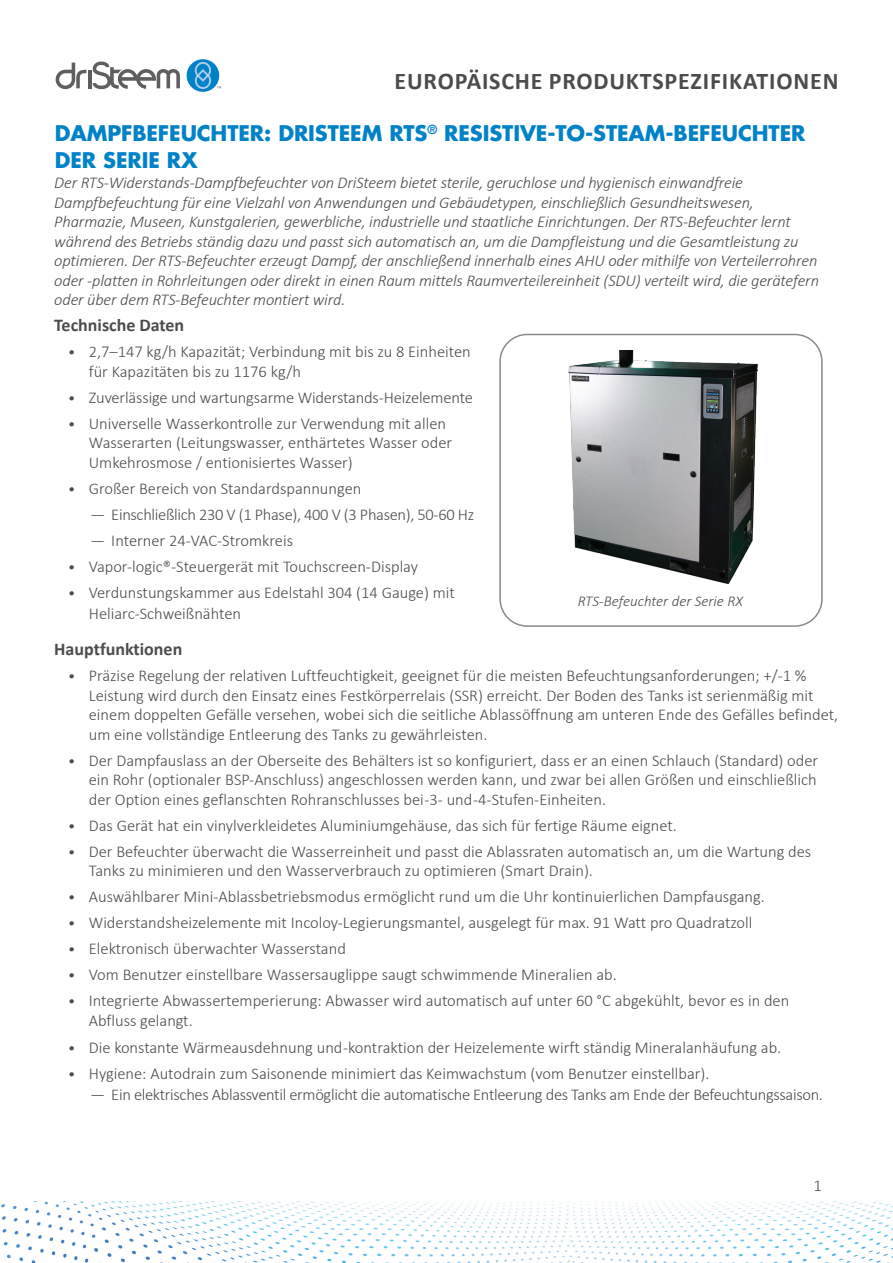
<style>
.page{position:relative;width:893px;height:1263px;background:#fff}
.page>*{position:absolute;margin:0;border:0;box-sizing:border-box;transform-origin:0 0}
.t1{font:700 24px "Calibri";letter-spacing:.035em;color:#4b4c4d}
.t2{font:700 21px/27px "Futura Std";letter-spacing:-.005em;color:#0082c8}
.t3{font:700 18px "Calibri";color:#4b4c4d}
.t4{font:300 16.5px/19.5px "Calibri";color:#4b4c4d}
.Intro_paragraph{font:italic 300 16.5px/19.5px "Calibri";letter-spacing:-.01em;color:#4b4c4d}
.t5{font:300 16.5px "Calibri";letter-spacing:-.02em;color:#4b4c4d}
.Caption_paragraph{font:italic 300 15px "Calibri";color:#4b4c4d}
.s1{font-style:italic;font-size:15px}
.s2{font-style:italic}
</style>
<div class="page">
<div style="left:187px;top:59px;width:32px;height:33px;background:#0082c8;border-radius:50%"></div>
<hr style="left:88px;top:70px;width:3px;height:18px;background:#5f5f62">
<svg style="left:56px;top:63px;width:30px;height:26px"></svg>
<svg style="left:92px;top:62px;width:88px;height:27px"></svg>
<svg style="left:194px;top:62px;width:27px;height:27px"></svg>
<img style="left:1px;top:1201px;width:892px;height:62px">
<div style="left:499px;top:334px;width:324px;height:293px;border:2px solid #87898c;border-radius:27px"></div>
<img style="left:568px;top:350px;width:190px;height:234px">
<p class="t1" style="left:395px;top:64px;width:445px">EUROPÄISCHE PRODUKTSPEZIFIKATIONEN</p>
<p class="t2" style="left:55px;top:120px;width:752px">DAMPFBEFEUCHTER: DRISTEEM RTS<sup>®</sup> RESISTIVE-TO-STEAM-BEFEUCHTER<br>DER SERIE RX</p>
<p class="Intro_paragraph" style="left:54px;top:173px;width:766px">Der RTS-Widerstands-Dampfbefeuchter von DriSteem bietet sterile, geruchlose und hygienisch einwandfreie Dampfbefeuchtung für eine Vielzahl von Anwendungen und Gebäudetypen, einschließlich Gesundheitswesen, Pharmazie, Museen, Kunstgalerien, gewerbliche, industrielle und staatliche Einrichtungen. Der RTS-Befeuchter lernt während des Betriebs ständig dazu und passt sich automatisch an, um die Dampfleistung und die Gesamtleistung zu optimieren. Der RTS-Befeuchter erzeugt Dampf, der anschließend innerhalb eines AHU oder mithilfe von Verteilerrohren oder -platten in Rohrleitungen oder direkt in einen Raum mittels Raumverteilereinheit (SDU) verteilt wird, die gerätefern oder über dem RTS-Befeuchter montiert wird.</p>
<p class="t3" style="left:54px;top:312px;width:131px">Technische Daten</p>
<p class="t4" style="left:89px;top:342px;width:384px;text-indent:-21px"><span class="s1">•</span> 2,7–147 kg/h Kapazität; Verbindung mit bis zu 8 Einheiten für Kapazitäten bis zu 1176 kg/h</p>
<p class="t4" style="left:68px;top:388px;width:407px"><span class="s1">•</span> Zuverlässige und wartungsarme Widerstands-Heizelemente</p>
<p class="t4" style="left:89px;top:414px;width:365px;text-indent:-21px"><span class="s1">•</span> Universelle Wasserkontrolle zur Verwendung mit allen<br>Wasserarten (Leitungswasser, enthärtetes Wasser oder<br>Umkehrosmose / entionisiertes Wasser)</p>
<p class="t4" style="left:68px;top:478px;width:295px"><span class="s1">•</span> Großer Bereich von Standardspannungen</p>
<p class="t5" style="left:90px;top:504px;width:385px"><span class="s2">—</span> Einschließlich 230 V (1 Phase), 400 V (3 Phasen), 50-60 Hz</p>
<p class="t4" style="left:90px;top:530px;width:204px"><span class="s2">—</span> Interner 24-VAC-Stromkreis</p>
<p class="t4" style="left:68px;top:556px;width:352px"><span class="s1">•</span> Vapor-logic®-Steuergerät mit Touchscreen-Display</p>
<p class="t4" style="left:89px;top:582px;width:368px;line-height:21px;text-indent:-21px"><span class="s1">•</span> Verdunstungskammer aus Edelstahl 304 (14 Gauge) mit<br>Heliarc-Schweißnähten</p>
<p class="Caption_paragraph" style="left:578px;top:592px;width:167px">RTS-Befeuchter der Serie RX</p>
<p class="t3" style="left:54px;top:636px;width:130px">Hauptfunktionen</p>
<p class="t4" style="left:89px;top:666px;width:751px;text-indent:-21px"><span class="s1">•</span> Präzise Regelung der relativen Luftfeuchtigkeit, geeignet für die meisten Befeuchtungsanforderungen; +/-1 % Leistung wird durch den Einsatz eines Festkörperrelais (SSR) erreicht. Der Boden des Tanks ist serienmäßig mit einem doppelten Gefälle versehen, wobei sich die seitliche Ablassöffnung am unteren Ende des Gefälles befindet, um eine vollständige Entleerung des Tanks zu gewährleisten.</p>
<p class="t4" style="left:89px;top:750px;width:731px;text-align:justify;text-indent:-21px"><span class="s1">•</span> Der Dampfauslass an der Oberseite des Behälters ist so konfiguriert, dass er an einen Schlauch (Standard) oder ein Rohr (optionaler BSP-Anschluss) angeschlossen werden kann, und zwar bei allen Größen und einschließlich der Option eines geflanschten Rohranschlusses bei -3- und -4-Stufen-Einheiten.</p>
<p class="t4" style="left:68px;top:815px;width:611px"><span class="s1">•</span> Das Gerät hat ein vinylverkleidetes Aluminiumgehäuse, das sich für fertige Räume eignet.</p>
<p class="t4" style="left:89px;top:841px;width:724px;text-indent:-21px"><span class="s1">•</span> Der Befeuchter überwacht die Wasserreinheit und passt die Ablassraten automatisch an, um die Wartung des<br>Tanks zu minimieren und den Wasserverbrauch zu optimieren (Smart Drain).</p>
<p class="t4" style="left:68px;top:887px;width:699px"><span class="s1">•</span> Auswählbarer Mini-Ablassbetriebsmodus ermöglicht rund um die Uhr kontinuierlichen Dampfausgang.</p>
<p class="t4" style="left:68px;top:913px;width:686px"><span class="s1">•</span> Widerstandsheizelemente mit Incoloy-Legierungsmantel, ausgelegt für max. 91 Watt pro Quadratzoll</p>
<p class="t4" style="left:68px;top:939px;width:280px"><span class="s1">•</span> Elektronisch überwachter Wasserstand</p>
<p class="t4" style="left:68px;top:965px;width:551px"><span class="s1">•</span> Vom Benutzer einstellbare Wassersauglippe saugt schwimmende Mineralien ab.</p>
<p class="t4" style="left:89px;top:991px;width:702px;text-indent:-21px"><span class="s1">•</span> Integrierte Abwassertemperierung: Abwasser wird automatisch auf unter 60 °C abgekühlt, bevor es in den<br>Abfluss gelangt.</p>
<p class="t4" style="left:68px;top:1038px;width:715px"><span class="s1">•</span> Die konstante Wärmeausdehnung und -kontraktion der Heizelemente wirft ständig Mineralanhäufung ab.</p>
<p class="t4" style="left:68px;top:1064px;width:643px"><span class="s1">•</span> Hygiene: Autodrain zum Saisonende minimiert das Keimwachstum (vom Benutzer einstellbar).</p>
<p class="t5" style="left:90px;top:1084px;width:734px"><span class="s2">—</span> Ein elektrisches Ablassventil ermöglicht die automatische Entleerung des Tanks am Ende der Befeuchtungssaison.</p>
<p class="t4" style="left:813px;top:1175px;width:10px">1</p>
</div>
